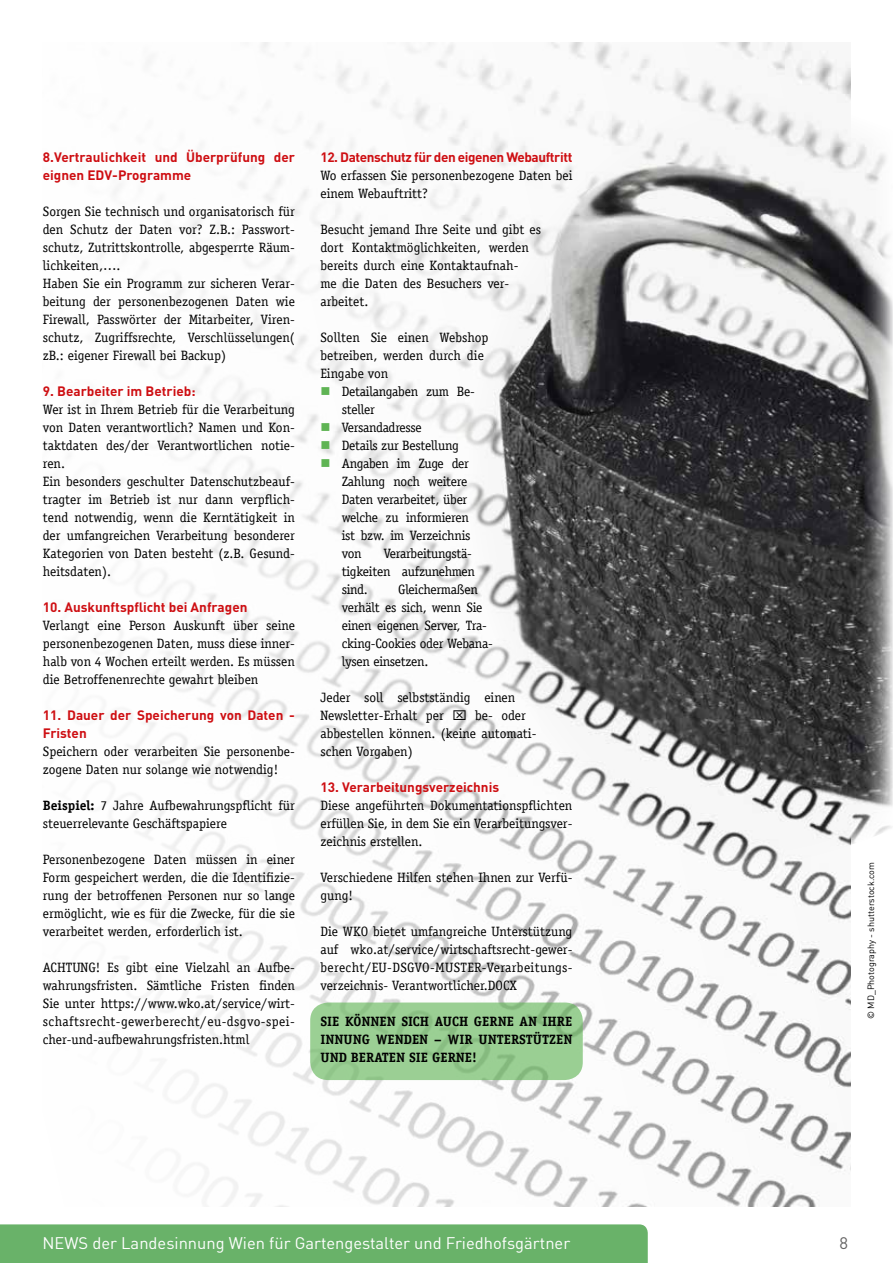
<style>
.page{position:relative;width:893px;height:1263px;background:#fff}
.page>*{position:absolute;margin:0;border:0;box-sizing:border-box;transform-origin:0 0}
.t1{font:16.5px "DIN";color:#fff}
.t2{font:16.5px "DIN";color:#646363}
.t3{font:13.5px/18px "Officina Serif";color:#000}
.t4{font:13.5px/18px "Officina Serif";letter-spacing:-.02em;color:#000}
.t5{font:700 13.5px/18px "DIN Pro";color:#ce0e12}
.t6{font:700 13.5px/18px "Officina Serif";color:#000;text-align:justify}
.t7{font:700 13.5px "DIN Pro";letter-spacing:-.03em;color:#ce0e12}
.t8{font:9px "DIN";color:#000}
.s1{font-weight:700}
</style>
<div class="page">
<div style="left:0;top:1224px;width:648px;height:39px;background:#69b269"></div>
<img style="left:104px;top:43px;width:746px;height:1163px">
<svg style="left:310px;top:1002px;width:273px;height:78px;background:#98cc91"></svg>
<img style="left:469px;top:98px;width:424px;height:764px">
<svg style="left:322px;top:387px;width:7px;height:8px"></svg>
<svg style="left:322px;top:423px;width:7px;height:8px"></svg>
<svg style="left:322px;top:441px;width:7px;height:8px"></svg>
<svg style="left:322px;top:459px;width:7px;height:8px"></svg>
<svg style="left:454px;top:710px;width:12px;height:10px"></svg>
<p class="t5" style="left:43px;top:148px;width:254px">8.Vertraulichkeit und Überprüfung der eignen EDV-Programme</p>
<p class="t3" style="left:43px;top:202px;width:254px">Sorgen Sie technisch und organisatorisch für den Schutz der Daten vor? Z.B.: Passwort&shy;schutz, Zutrittskontrolle, abgesperrte Räum&shy;lichkeiten,….<br>Haben Sie ein Programm zur sicheren Verar&shy;beitung der personenbezogenen Daten wie Firewall, Passwörter der Mitarbeiter, Viren&shy;schutz, Zugriffsrechte, Verschlüsselungen( zB.: eigener Firewall bei Backup)</p>
<p class="t5" style="left:43px;top:382px;width:154px">9. Bearbeiter im Betrieb:</p>
<p class="t3" style="left:43px;top:400px;width:254px">Wer ist in Ihrem Betrieb für die Verarbeitung von Daten verantwortlich? Namen und Kon&shy;taktdaten des/der Verantwortlichen notie&shy;ren.<br>Ein besonders geschulter Datenschutzbeauf&shy;tragter im Betrieb ist nur dann verpflich&shy;tend notwendig, wenn die Kerntätigkeit in der umfangreichen Verarbeitung besonderer Kategorien von Daten besteht (z.B. Gesund&shy;heitsdaten).</p>
<p class="t5" style="left:43px;top:598px;width:206px">10. Auskunftspflicht bei Anfragen</p>
<p class="t3" style="left:43px;top:616px;width:254px;text-align:justify">Verlangt eine Person Auskunft über seine personenbezogenen Daten, muss diese inner&shy;halb von 4 Wochen erteilt werden. Es müssen die Betroffenenrechte gewahrt bleiben</p>
<p class="t5" style="left:43px;top:705px;width:254px">11. Dauer der Speicherung von Daten -<br>Fristen</p>
<p class="t3" style="left:43px;top:742px;width:254px">Speichern oder verarbeiten Sie personenbe&shy;zogene Daten nur solange wie notwendig!</p>
<p class="t3" style="left:43px;top:796px;width:254px"><span class="s1">Beispiel:</span> 7 Jahre Aufbewahrungspflicht für steuerrelevante Geschäftspapiere</p>
<p class="t3" style="left:43px;top:850px;width:254px;text-align:justify">Personenbezogene Daten müssen in einer Form gespeichert werden, die die Identifizie&shy;rung der betroffenen Personen nur so lange ermöglicht, wie es für die Zwecke, für die sie verarbeitet werden, erforderlich ist.</p>
<p class="t3" style="left:43px;top:958px;width:254px;text-align:justify">ACHTUNG! Es gibt eine Vielzahl an Aufbe&shy;wahrungsfristen. Sämtliche Fristen finden Sie unter https://www.wko.at/service/wirt&shy;schaftsrecht-gewerberecht/eu-dsgvo-spei&shy;cher-und-aufbewahrungsfristen.html</p>
<p class="t7" style="left:320px;top:148px;width:253px">12. Datenschutz für den eigenen Webauftritt</p>
<p class="t3" style="left:320px;top:166px;width:253px">Wo erfassen Sie personenbezogene Daten bei einem Webauftritt?</p>
<p class="t3" style="left:320px;top:220px;width:222px">Besucht jemand Ihre Seite und gibt es dort Kontaktmöglichkeiten, werden bereits durch eine Kontaktaufnah-<br>me die Daten des Besuchers ver&shy;arbeitet.</p>
<p class="t3" style="left:320px;top:328px;width:169px">Sollten Sie einen Webshop betreiben, werden durch die<br>Eingabe von</p>
<p class="t4" style="left:342px;top:382px;width:135px">Detailangaben zum Be&shy;steller<br>Versandadresse<br>Details zur Bestellung<br>Angaben im Zuge der<br>Zahlung noch weitere<br>Daten verarbeitet, über welche zu informieren ist bzw. im Verzeichnis von</p>
<p class="t4" style="left:342px;top:544px;width:135px;text-indent:42px">Verarbeitungstä&shy;tigkeiten aufzunehmen sind.</p>
<p class="t4" style="left:342px;top:580px;width:153px;text-indent:56px">Gleichermaßen verhält es sich, wenn Sie einen eigenen Server, Tra&shy;cking-Cookies oder Webana&shy;lysen einsetzen.</p>
<p class="t3" style="left:320px;top:688px;width:196px">Jeder soll selbstständig einen<br>Newsletter-Erhalt per</p>
<p class="t3" style="left:320px;top:706px;width:217px;text-indent:155px">be- oder abbestellen können. (keine automati&shy;schen Vorgaben)</p>
<p class="t5" style="left:320px;top:777px;width:180px">13. Verarbeitungsverzeichnis</p>
<p class="t3" style="left:320px;top:796px;width:253px;text-align:justify">Diese angeführten Dokumentationspflichten erfüllen Sie, in dem Sie ein Verarbeitungsver&shy;zeichnis erstellen.</p>
<p class="t3" style="left:320px;top:868px;width:253px">Verschiedene Hilfen stehen Ihnen zur Verfü&shy;gung!</p>
<p class="t3" style="left:320px;top:922px;width:254px;text-align:justify">Die WKO bietet umfangreiche Unterstützung auf wko.at/service/wirtschaftsrecht-gewer&shy;berecht/EU-DSGVO-MUSTER-Verarbeitungs&shy;verzeichnis- Verantwortlicher.DOCX</p>
<p class="t6" style="left:320px;top:1012px;width:253px">SIE KÖNNEN SICH AUCH GERNE AN IHRE INNUNG WENDEN – WIR UNTERSTÜTZEN UND BERATEN SIE GERNE!</p>
<p class="t8" style="left:865px;top:1019px;width:158px;rotate:-90deg">© MD_Photography - shutterstock.com</p>
<p class="t1" style="left:43px;top:1233px;width:529px">NEWS der Landesinnung Wien für Gartengestalter und Friedhofsgärtner</p>
<p class="t2" style="left:839px;top:1233px;width:10px">8</p>
</div>
